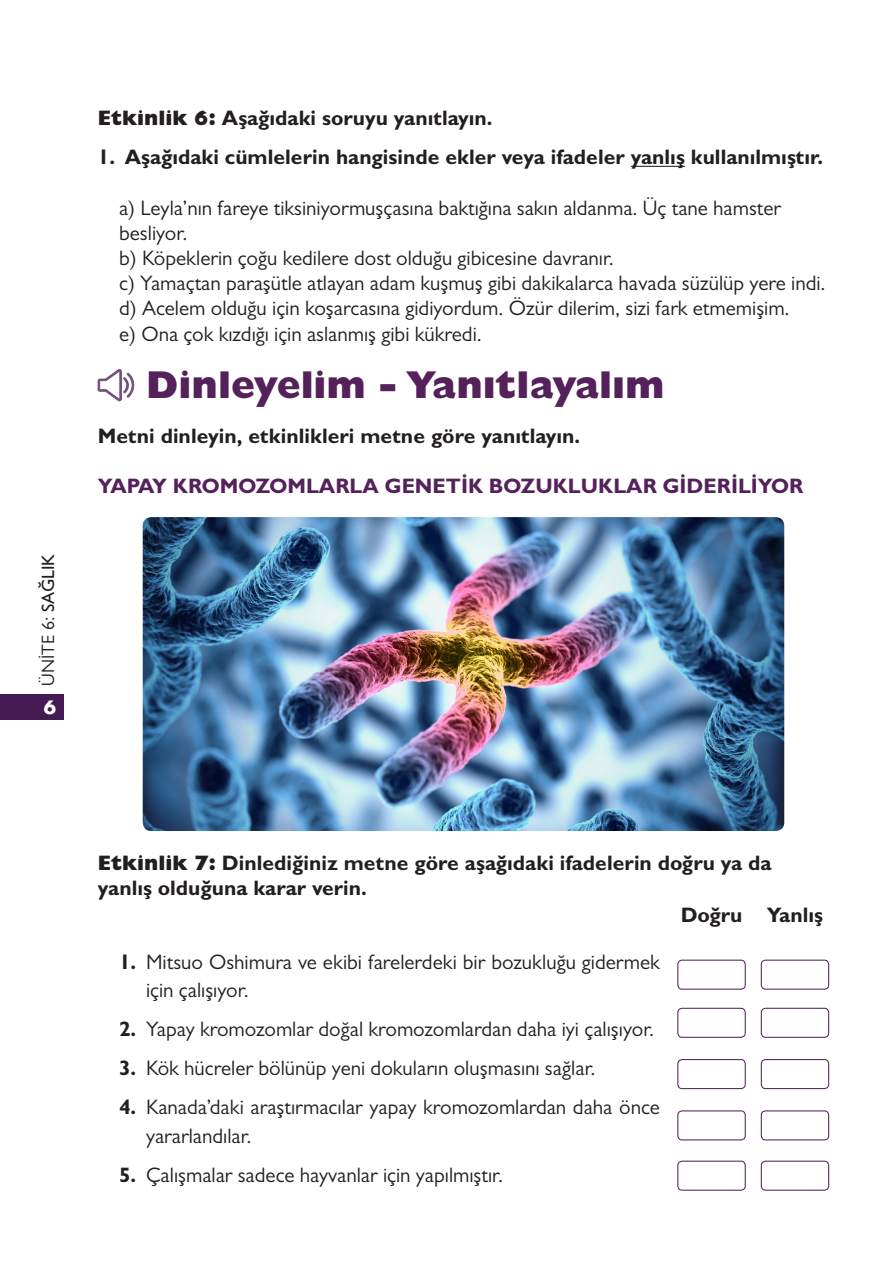
<style>
.page{position:relative;width:893px;height:1263px;background:#fff}
.page>*{position:absolute;margin:0;border:0;box-sizing:border-box;transform-origin:0 0}
.t1{font:800 39px "Gill Sans MT Pro";color:#54215b}
.t2{font:21px/28.5px "Gill Sans MT Pro";color:#231f20}
.t3{font:700 21px/25.2px "Gill Sans MT Pro";color:#231f20}
.t4{font:700 21px "Gill Sans MT Pro";color:#54215b}
.t5{font:18px "Gill Sans MT Pro";color:#231f20}
.t6{font:700 18px "Futura";color:#fff}
.s1{font-weight:500}
.s2{font-weight:800}
.s3{font-weight:700}
</style>
<div class="page">
<div style="left:0;top:694px;width:63px;height:26px;background:#451952"></div>
<hr style="left:631px;top:166px;width:54px;height:1px;background:#231f20">
<svg style="left:98px;top:369px;width:36px;height:32px"></svg>
<img style="left:143px;top:517px;width:641px;height:314px">
<div style="left:677px;top:960px;width:69px;height:30px;border:1px solid #54215b;border-radius:4px"></div>
<div style="left:677px;top:1059px;width:69px;height:30px;border:1px solid #54215b;border-radius:4px"></div>
<div style="left:677px;top:1008px;width:69px;height:30px;border:1px solid #54215b;border-radius:4px"></div>
<div style="left:677px;top:1110px;width:69px;height:30px;border:1px solid #54215b;border-radius:4px"></div>
<div style="left:677px;top:1160px;width:69px;height:31px;border:1px solid #54215b;border-radius:4px"></div>
<div style="left:761px;top:960px;width:68px;height:30px;border:1px solid #54215b;border-radius:4px"></div>
<div style="left:761px;top:1059px;width:68px;height:30px;border:1px solid #54215b;border-radius:4px"></div>
<div style="left:761px;top:1008px;width:68px;height:30px;border:1px solid #54215b;border-radius:4px"></div>
<div style="left:761px;top:1110px;width:68px;height:30px;border:1px solid #54215b;border-radius:4px"></div>
<div style="left:761px;top:1160px;width:68px;height:31px;border:1px solid #54215b;border-radius:4px"></div>
<p class="t5" style="left:37px;top:685px;width:133px;rotate:-90deg">ÜNİTE 6: <span class="s1">SAĞLIK</span></p>
<p class="t6" style="left:44px;top:694px;width:14px">6</p>
<p class="t3" style="left:98px;top:105px;width:396px"><span class="s2">Etkinlik 6:</span> Aşağıdaki soruyu yanıtlayın.</p>
<p class="t3" style="left:98px;top:144px;width:727px">1. Aşağıdaki cümlelerin hangisinde ekler veya ifadeler yanlış kullanılmıştır.</p>
<p class="t2" style="left:119px;top:195px;width:664px;line-height:25.2px">a) Leyla’nın fareye tiksiniyormuşçasına baktığına sakın aldanma. Üç tane hamster besliyor.</p>
<p class="t2" style="left:119px;top:243px;width:496px">b) Köpeklerin çoğu kedilere dost olduğu gibicesine davranır.</p>
<p class="t2" style="left:119px;top:269px;width:708px">c) Yamaçtan paraşütle atlayan adam kuşmuş gibi dakikalarca havada süzülüp yere indi.</p>
<p class="t2" style="left:119px;top:294px;width:672px">d) Acelem olduğu için koşarcasına gidiyordum. Özür dilerim, sizi fark etmemişim.</p>
<p class="t2" style="left:119px;top:319px;width:364px">e) Ona çok kızdığı için aslanmış gibi kükredi.</p>
<p class="t1" style="left:146px;top:362px;width:520px">Dinleyelim - Yanıtlayalım</p>
<p class="t3" style="left:98px;top:423px;width:484px">Metni dinleyin, etkinlikleri metne göre yanıtlayın.</p>
<p class="t4" style="left:98px;top:473px;width:707px">YAPAY KROMOZOMLARLA GENETİK BOZUKLUKLAR GİDERİLİYOR</p>
<p class="t3" style="left:98px;top:849px;width:675px"><span class="s2">Etkinlik 7:</span> Dinlediğiniz metne göre aşağıdaki ifadelerin doğru ya da yanlış olduğuna karar verin.</p>
<p class="t2" style="left:146px;top:947px;width:515px;text-indent:-27px"><span class="s3">1.</span> Mitsuo Oshimura ve ekibi farelerdeki bir bozukluğu gidermek için çalışıyor.</p>
<p class="t2" style="left:119px;top:1015px;width:537px"><span class="s3">2.</span> Yapay kromozomlar doğal kromozomlardan daha iyi çalışıyor.</p>
<p class="t2" style="left:119px;top:1054px;width:478px"><span class="s3">3.</span> Kök hücreler bölünüp yeni dokuların oluşmasını sağlar.</p>
<p class="t2" style="left:146px;top:1093px;width:515px;text-indent:-27px"><span class="s3">4.</span> Kanada’daki araştırmacılar yapay kromozomlardan daha önce yararlandılar.</p>
<p class="t2" style="left:119px;top:1160px;width:386px"><span class="s3">5.</span> Çalışmalar sadece hayvanlar için yapılmıştır.</p>
<p class="t3" style="left:681px;top:902px;width:63px">Doğru</p>
<p class="t3" style="left:767px;top:902px;width:58px">Yanlış</p>
</div>
